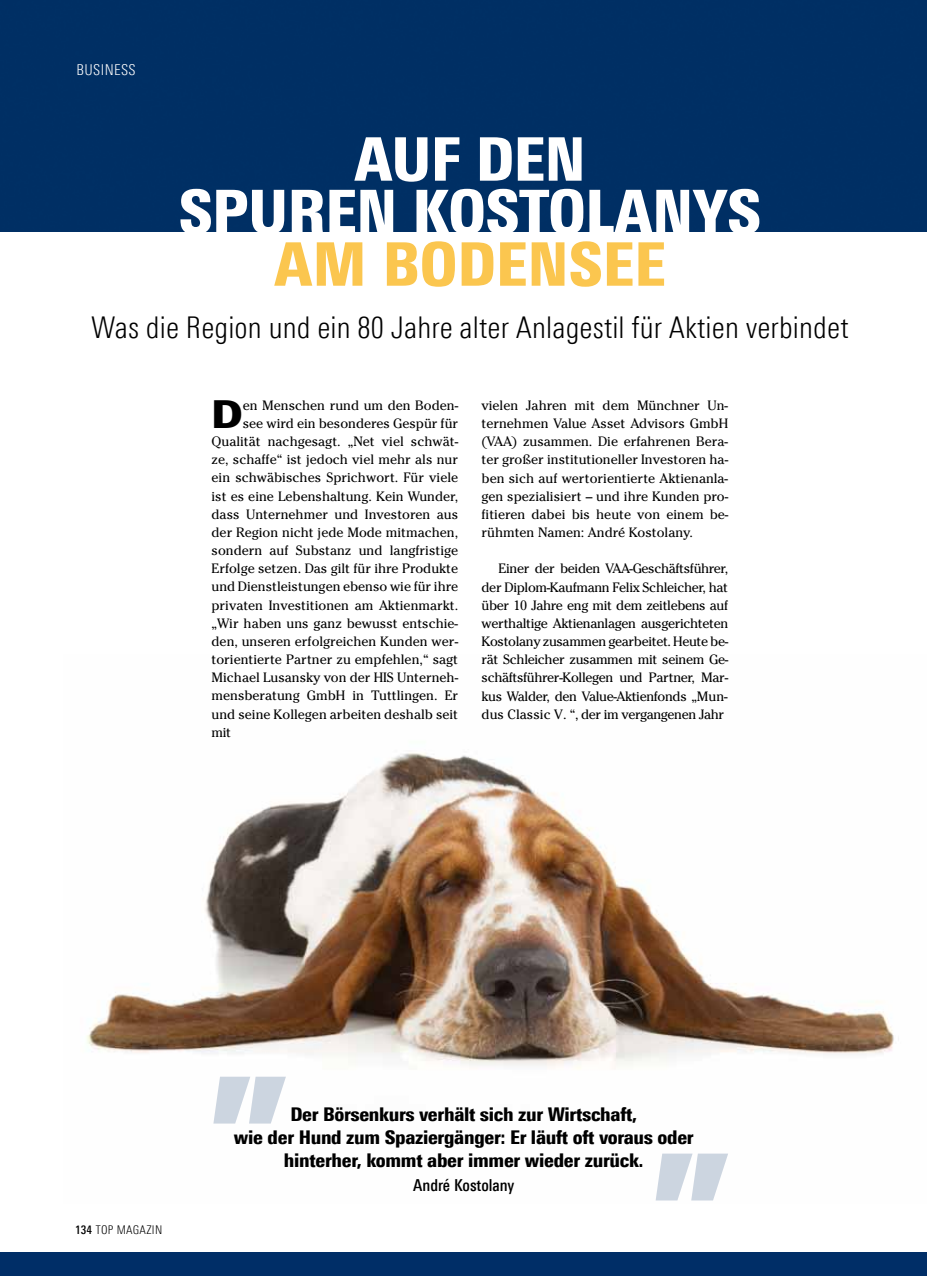
<style>
.page{position:relative;width:927px;height:1276px;background:#fff}
.page>*{position:absolute;margin:0;border:0;box-sizing:border-box;transform-origin:0 0}
.t1{font:900 60px/52.5px "Linotype Univers 820 Cn";letter-spacing:-.01em;color:#fff;text-align:center}
.t2{font:900 60px "Linotype Univers 820 Cn";color:#fbc64f}
.t3{font:900 38.55px "Linotype Univers 830";color:#000}
.t4{font:300 30px "Linotype Univers 320 Cn";letter-spacing:.005em;color:#000}
.t5{font:900 18.9px/23.2px "Linotype Univers 820 Cn";letter-spacing:-.015em;color:#000;text-align:center}
.t6{font:500 16.5px "Linotype Univers 520 Cn";color:#000}
.t7{font:300 15px "Linotype Univers 320 Cn";letter-spacing:.025em;color:#fff}
.t8{font:13.5px/18.1px "Cheltenham Std";color:#000}
.t9{font:13.5px "Cheltenham Std";letter-spacing:-.025em;color:#000}
.t10{font:300 12px "Linotype Univers 320 Cn";letter-spacing:.025em;color:#000}
.s1{font-family:"Linotype Univers 520 Cn";font-weight:500}
</style>
<div class="page">
<div style="left:0;top:1252px;width:927px;height:24px;background:#002e67"></div>
<div style="left:0;top:0;width:927px;height:232px;background:#002f64"></div>
<img style="left:87px;top:753px;width:807px;height:448px">
<svg style="left:213px;top:1076px;width:73px;height:47px"></svg>
<svg style="left:656px;top:1153px;width:72px;height:47px"></svg>
<p class="t7" style="left:77px;top:61px;width:61px">Business</p>
<h1 class="t1" style="left:179px;top:132px;width:579px">Auf den<br>Spuren Kostolanys</h1>
<h1 class="t2" style="left:274px;top:228px;width:393px">am Bodensee</h1>
<h3 class="t4" style="left:91px;top:310px;width:759px">Was die Region und ein 80 Jahre alter Anlagestil für Aktien verbindet</h3>
<h2 class="t3" style="left:212px;top:390px;width:33px">D</h2>
<p class="t8" style="left:243px;top:396px;width:217px">en Menschen rund um den Boden-</p>
<p class="t8" style="left:482px;top:396px;width:248px">vielen Jahren mit dem Münchner Un&shy;ternehmen Value Asset Advisors GmbH</p>
<p class="t8" style="left:212px;top:432px;width:248px">Qualität nachgesagt. „Net viel schwät-</p>
<p class="t8" style="left:482px;top:432px;width:248px">(VAA) zusammen. Die erfahrenen Bera-</p>
<p class="t8" style="left:212px;top:450px;width:248px">ze, schaffe“ ist jedoch viel mehr als nur</p>
<p class="t8" style="left:482px;top:451px;width:248px">ter großer institutioneller Investoren ha-</p>
<p class="t8" style="left:212px;top:469px;width:248px">ein schwäbisches Sprichwort. Für viele</p>
<p class="t8" style="left:482px;top:469px;width:248px">ben sich auf wertorientierte Aktienanla-</p>
<p class="t8" style="left:212px;top:487px;width:248px">ist es eine Lebenshaltung. Kein Wunder,</p>
<p class="t8" style="left:482px;top:487px;width:248px">gen spezialisiert – und ihre Kunden pro-</p>
<p class="t8" style="left:212px;top:505px;width:248px">dass Unternehmer und Investoren aus</p>
<p class="t8" style="left:482px;top:505px;width:248px">fitieren dabei bis heute von einem be-</p>
<p class="t8" style="left:212px;top:523px;width:248px">der Region nicht jede Mode mitmachen,</p>
<p class="t8" style="left:482px;top:523px;width:213px">rühmten Namen: André Kostolany.</p>
<p class="t8" style="left:212px;top:541px;width:248px">sondern auf Substanz und langfristige<br>Erfolge setzen. Das gilt für ihre Produkte</p>
<p class="t8" style="left:243px;top:414px;width:217px">see wird ein besonderes Gespür für</p>
<p class="t9" style="left:499px;top:561px;width:231px">Einer der beiden VAA-Geschäftsführer,</p>
<p class="t8" style="left:212px;top:578px;width:248px">und Dienstleistungen ebenso wie für ihre</p>
<p class="t9" style="left:482px;top:579px;width:248px">der Diplom-Kaufmann Felix Schleicher, hat</p>
<p class="t8" style="left:212px;top:596px;width:248px">privaten Investitionen am Aktienmarkt.</p>
<p class="t9" style="left:482px;top:597px;width:248px">über 10 Jahre eng mit dem zeitlebens auf</p>
<p class="t8" style="left:212px;top:614px;width:248px">„Wir haben uns ganz bewusst entschie-</p>
<p class="t9" style="left:482px;top:615px;width:248px">werthaltige Aktienanlagen ausgerichteten</p>
<p class="t8" style="left:212px;top:632px;width:248px">den, unseren erfolgreichen Kunden wer-</p>
<p class="t9" style="left:482px;top:633px;width:248px">Kostolany zusammen gearbeitet. Heute be-</p>
<p class="t8" style="left:212px;top:650px;width:248px">torientierte Partner zu empfehlen,“ sagt</p>
<p class="t9" style="left:482px;top:651px;width:248px">rät Schleicher zusammen mit seinem Ge-</p>
<p class="t8" style="left:212px;top:668px;width:248px">Michael Lusansky von der HIS Unterneh-</p>
<p class="t9" style="left:482px;top:670px;width:248px">schäftsführer-Kollegen und Partner, Mar-</p>
<p class="t8" style="left:212px;top:687px;width:248px">mensberatung GmbH in Tuttlingen. Er</p>
<p class="t9" style="left:482px;top:688px;width:248px">kus Walder, den Value-Aktienfonds „Mun-</p>
<p class="t8" style="left:212px;top:705px;width:248px">und seine Kollegen arbeiten deshalb seit</p>
<p class="t9" style="left:482px;top:706px;width:244px">dus Classic V. “, der im vergangenen Jahr</p>
<p class="t8" style="left:212px;top:723px;width:21px">mit</p>
<p class="t10" style="left:75px;top:1222px;width:89px"><span class="s1">134</span> TOP Magazin</p>
<h3 class="t5" style="left:234px;top:1102px;width:461px">Der Börsenkurs verhält sich zur Wirtschaft,<br>wie der Hund zum Spaziergänger: Er läuft oft voraus oder hinterher, kommt aber immer wieder zurück.</h3>
<p class="t6" style="left:413px;top:1175px;width:103px">André Kostolany</p>
</div>
